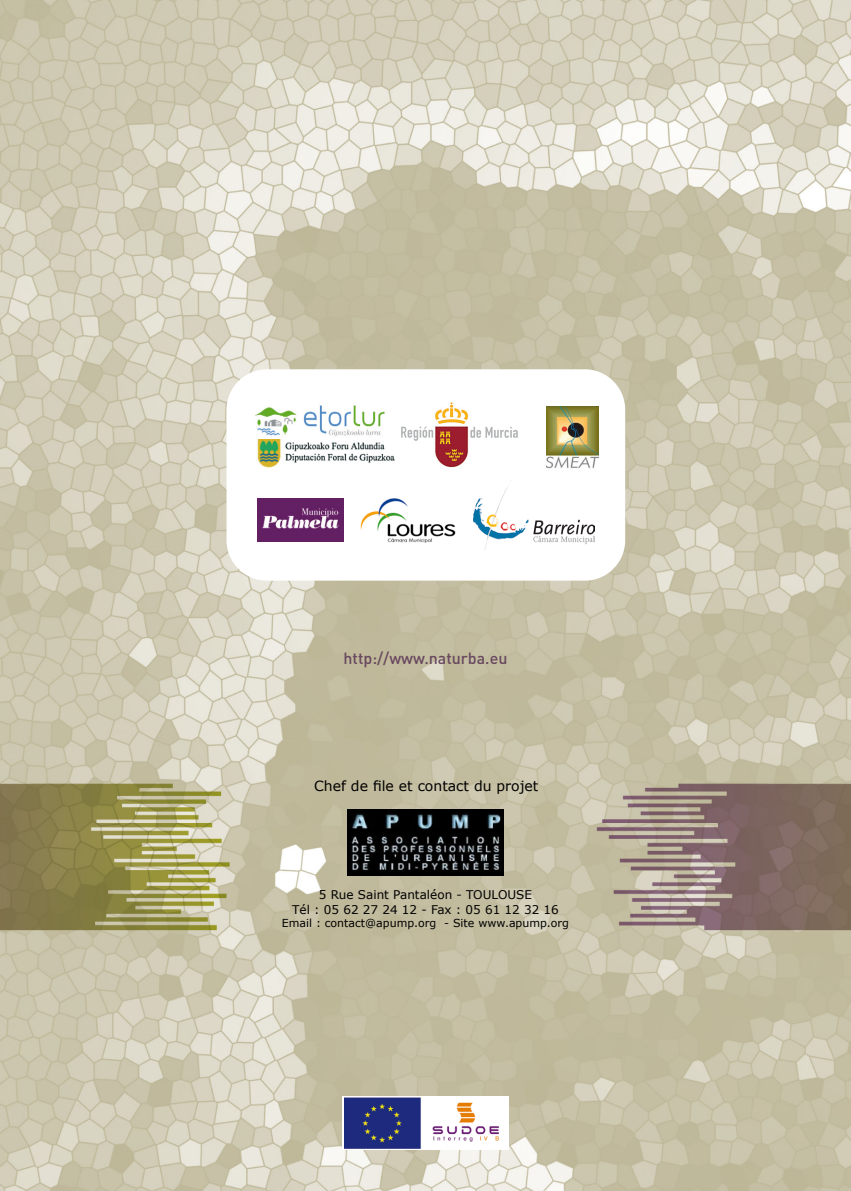
<style>
.page{position:relative;width:851px;height:1191px;background:#fff}
.page>*{position:absolute;margin:0;border:0;box-sizing:border-box;transform-origin:0 0}
.t1{font:500 16px "DIN";color:#68485e}
.t2{font:14px "Verdana";color:#000}
.t3{font:12px "Verdana";color:#000}
.t4{font:11px "Verdana";color:#000}
</style>
<div class="page">
<img style="left:0;top:0;width:850px;height:1191px">
<img style="left:347px;top:809px;width:156px;height:66px">
<div style="left:342px;top:1096px;width:166px;height:53px;background:#fff"></div>
<img style="left:432px;top:1102px;width:68px;height:40px">
<img style="left:344px;top:1097px;width:77px;height:51px">
<div style="left:226px;top:369px;width:399px;height:211px;background:#fff;border-radius:40px"></div>
<img style="left:474px;top:487px;width:120px;height:62px">
<img style="left:360px;top:498px;width:96px;height:45px">
<img style="left:258px;top:498px;width:85px;height:43px">
<img style="left:546px;top:406px;width:52px;height:63px">
<img style="left:433px;top:403px;width:36px;height:64px">
<svg style="left:401px;top:427px;width:32px;height:14px"></svg>
<svg style="left:470px;top:427px;width:47px;height:11px"></svg>
<img style="left:257px;top:439px;width:138px;height:28px">
<img style="left:255px;top:405px;width:130px;height:32px">
<p class="t1" style="left:343px;top:648px;width:165px">http://www.naturba.eu</p>
<p class="t2" style="left:314px;top:777px;width:226px">Chef de file et contact du projet</p>
<p class="t3" style="left:319px;top:887px;width:215px">5 Rue Saint Pantaléon - TOULOUSE</p>
<p class="t3" style="left:292px;top:901px;width:268px">Tél : 05 62 27 24 12 - Fax : 05 61 12 32 16</p>
<p class="t4" style="left:282px;top:916px;width:289px">Email : contact@apump.org - Site www.apump.org</p>
</div>
